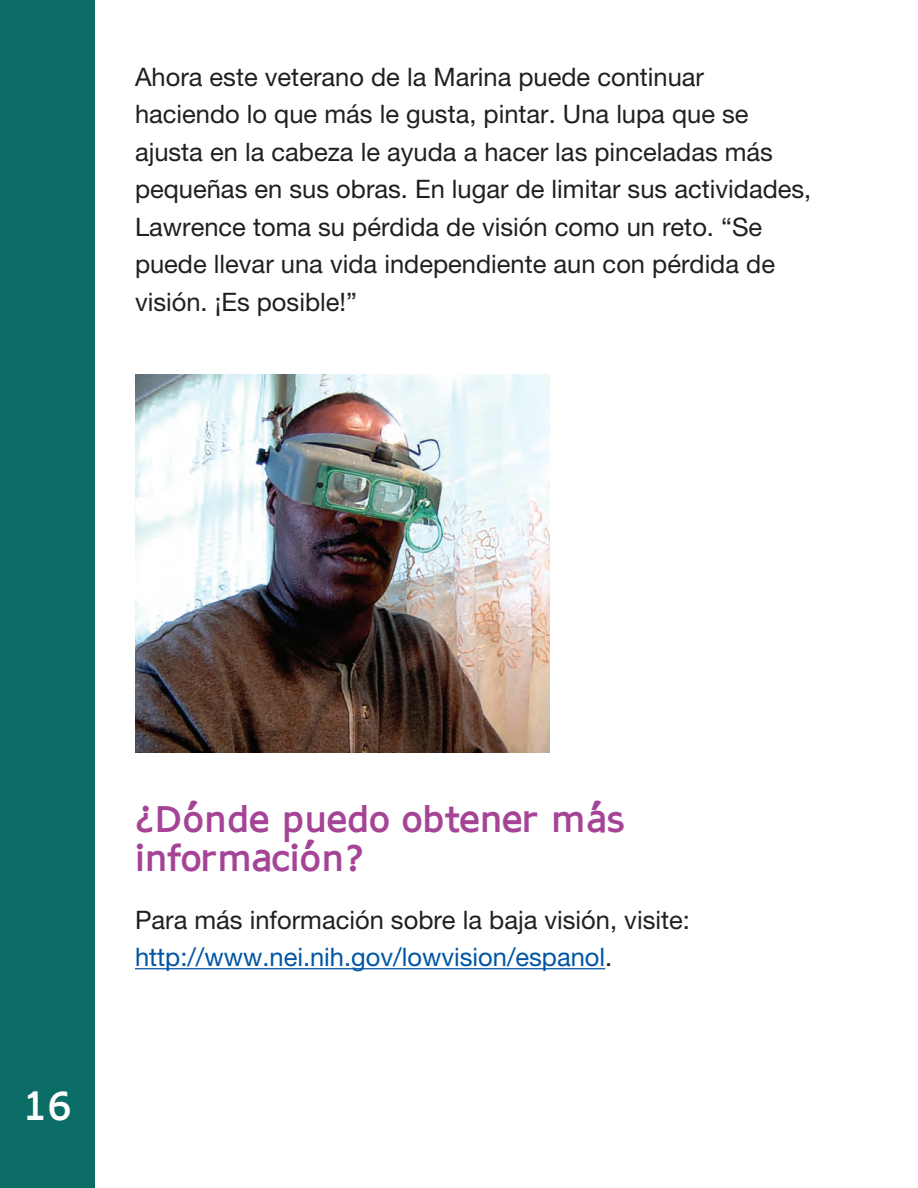
<style>
.page{position:relative;width:918px;height:1188px;background:#fff}
.page>*{position:absolute;margin:0;border:0;box-sizing:border-box;transform-origin:0 0}
.t1{font:700 39px "AP Hont";color:#fff}
.t2{font:700 36px/39px "AP Hont";color:#a54497}
.t3{font:25.5px/37.5px "Helvetica Neue LT Pro";color:#231f20}
.s1{color:#0155a5}
</style>
<div class="page">
<div style="left:0;top:0;width:94px;height:1188px;background:#0b6d66"></div>
<hr style="left:135px;top:968px;width:470px;height:1px;background:#0155a5">
<img style="left:135px;top:374px;width:415px;height:378px">
<p class="t3" style="left:135px;top:58px;width:678px">Ahora este veterano de la Marina puede continuar haciendo lo que más le gusta, pintar. Una lupa que se ajusta en la cabeza le ayuda a hacer las pinceladas más pequeñas en sus obras. En lugar de limitar sus actividades, Lawrence toma su pérdida de visión como un reto. “Se puede llevar una vida independiente aun con pérdida de visión. ¡Es posible!”</p>
<h1 class="t1" style="left:22px;top:1079px;width:51px">16</h1>
<h2 class="t2" style="left:135px;top:799px;width:491px">¿Dónde puedo obtener más información?</h2>
<p class="t3" style="left:135px;top:901px;width:556px">Para más información sobre la baja visión, visite: <span class="s1">http://www.nei.nih.gov/lowvision/espanol</span>.</p>
</div>
